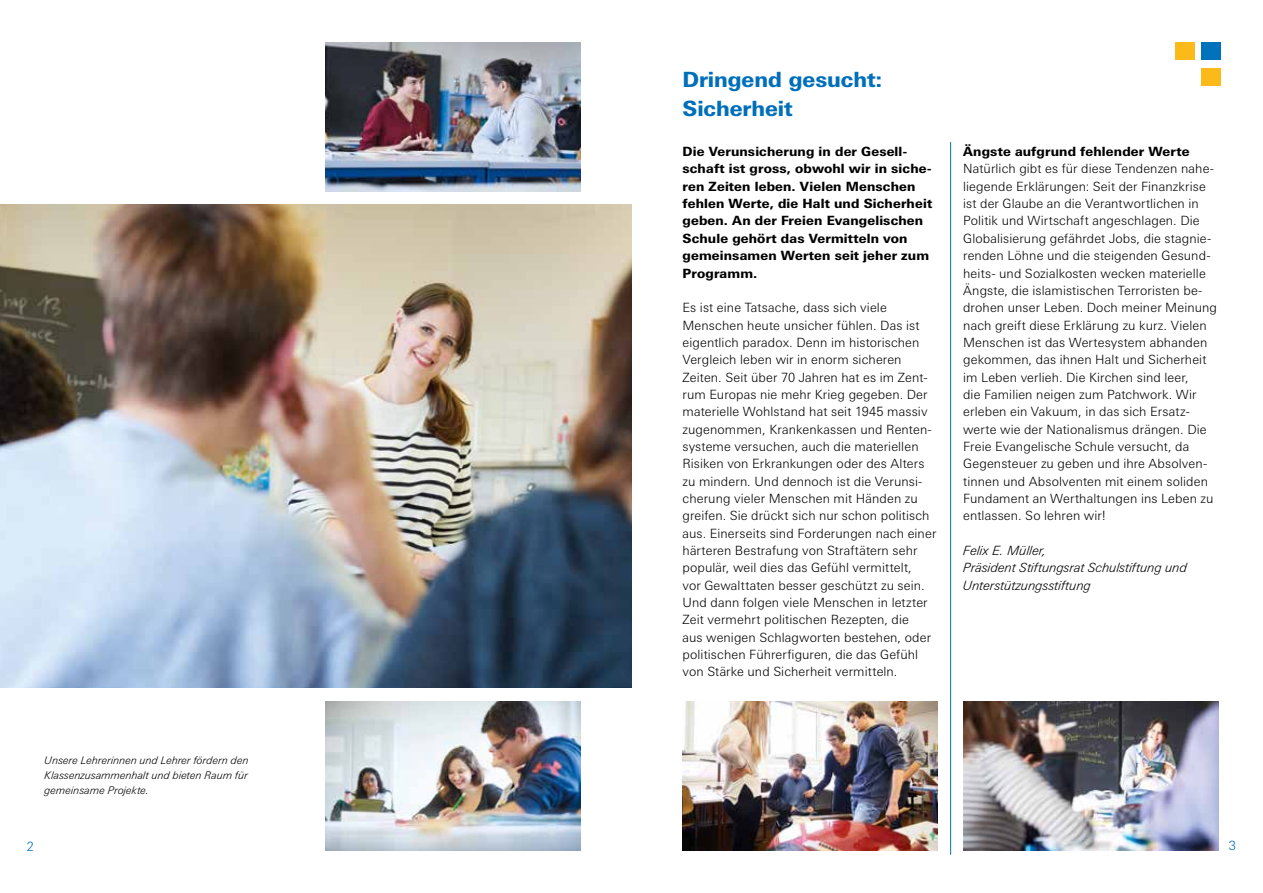
<style>
.page{position:relative;width:1263px;height:893px;background:#fff}
.page>*{position:absolute;margin:0;border:0;box-sizing:border-box;transform-origin:0 0}
.t1{font:800 21px/28.5px "Linotype Univers Basic";letter-spacing:-.005em;color:#006fba}
.t2{font:300 12.75px/17.4px "Linotype Univers Basic";letter-spacing:.01em;color:#000}
.t3{font:800 12.75px/17.4px "Linotype Univers Basic";letter-spacing:.01em;color:#000}
.t4{font:italic 300 12.75px/17.4px "Linotype Univers Basic";letter-spacing:.005em;color:#000}
.t5{font:300 12.75px "Linotype Univers Basic";color:#006fba}
.t6{font:italic 300 10.5px/14.7px "Linotype Univers Basic";letter-spacing:.01em;color:#000;text-align:justify}
</style>
<div class="page">
<div style="left:1176px;top:43px;width:17px;height:17px;background:#fbba1a"></div>
<div style="left:1201px;top:68px;width:17px;height:17px;background:#fbba1a"></div>
<div style="left:1201px;top:43px;width:17px;height:17px;background:#0071bb"></div>
<div style="left:1178px;top:43px;width:17px;height:17px;background:#fbba1a"></div>
<div style="left:1203px;top:68px;width:17px;height:17px;background:#fbba1a"></div>
<div style="left:1203px;top:43px;width:17px;height:17px;background:#0071bb"></div>
<hr style="left:950px;top:142px;width:1px;height:713px;background:#006fba">
<img style="left:0;top:204px;width:631px;height:484px">
<img style="left:325px;top:702px;width:255px;height:148px">
<img style="left:682px;top:702px;width:256px;height:148px">
<img style="left:325px;top:43px;width:255px;height:148px">
<img style="left:963px;top:702px;width:255px;height:148px">
<p class="t6" style="left:45px;top:753px;width:205px">Unsere Lehrerinnen und Lehrer fördern den Klassenzusammenhalt und bieten Raum für gemeinsame Projekte.</p>
<h1 class="t1" style="left:682px;top:65px;width:201px">Dringend gesucht:<br>Sicherheit</h1>
<p class="t3" style="left:682px;top:143px;width:251px">Die Verunsicherung in der Gesell&shy;schaft ist gross, obwohl wir in siche&shy;ren Zeiten leben. Vielen Menschen fehlen Werte, die Halt und Sicherheit geben. An der Freien Evangelischen<br>Schule gehört das Vermitteln von gemeinsamen Werten seit jeher zum<br>Programm.</p>
<p class="t2" style="left:682px;top:299px;width:255px">Es ist eine Tatsache, dass sich viele Menschen heute unsicher fühlen. Das ist eigentlich paradox. Denn im historischen Vergleich leben wir in enorm sicheren Zeiten. Seit über 70 Jahren hat es im Zent&shy;rum Europas nie mehr Krieg gegeben. Der materielle Wohlstand hat seit 1945 massiv zugenommen, Krankenkassen und Renten&shy;systeme versuchen, auch die materiellen Risiken von Erkrankungen oder des Alters zu mindern. Und dennoch ist die Verunsi&shy;cherung vieler Menschen mit Händen zu greifen. Sie drückt sich nur schon politisch aus. Einerseits sind Forderungen nach einer härteren Bestrafung von Straftätern sehr populär, weil dies das Gefühl vermittelt,<br>vor Gewalttaten besser geschützt zu sein.<br>Und dann folgen viele Menschen in letzter Zeit vermehrt politischen Rezepten, die<br>aus wenigen Schlagworten bestehen, oder politischen Führerfiguren, die das Gefühl von Stärke und Sicherheit vermitteln.</p>
<p class="t3" style="left:963px;top:143px;width:228px">Ängste aufgrund fehlender Werte</p>
<p class="t2" style="left:963px;top:160px;width:255px">Natürlich gibt es für diese Tendenzen nahe&shy;liegende Erklärungen: Seit der Finanzkrise ist der Glaube an die Verantwortlichen in Politik und Wirtschaft angeschlagen. Die Globalisierung gefährdet Jobs, die stagnie&shy;renden Löhne und die steigenden Gesund&shy;heits- und Sozialkosten wecken materielle Ängste, die islamistischen Terroristen be&shy;drohen unser Leben. Doch meiner Meinung nach greift diese Erklärung zu kurz. Vielen Menschen ist das Wertesystem abhanden gekommen, das ihnen Halt und Sicherheit im Leben verlieh. Die Kirchen sind leer,<br>die Familien neigen zum Patchwork. Wir erleben ein Vakuum, in das sich Ersatz&shy;werte wie der Nationalismus drängen. Die Freie Evangelische Schule versucht, da Gegensteuer zu geben und ihre Absolven&shy;tinnen und Absolventen mit einem soliden Fundament an Werthaltungen ins Leben zu entlassen. So lehren wir!</p>
<p class="t4" style="left:963px;top:542px;width:226px">Felix E. Müller,<br>Präsident Stiftungsrat Schulstiftung und<br>Unterstützungsstiftung</p>
<p class="t5" style="left:27px;top:839px;width:9px">2</p>
<p class="t5" style="left:1229px;top:838px;width:9px">3</p>
</div>
